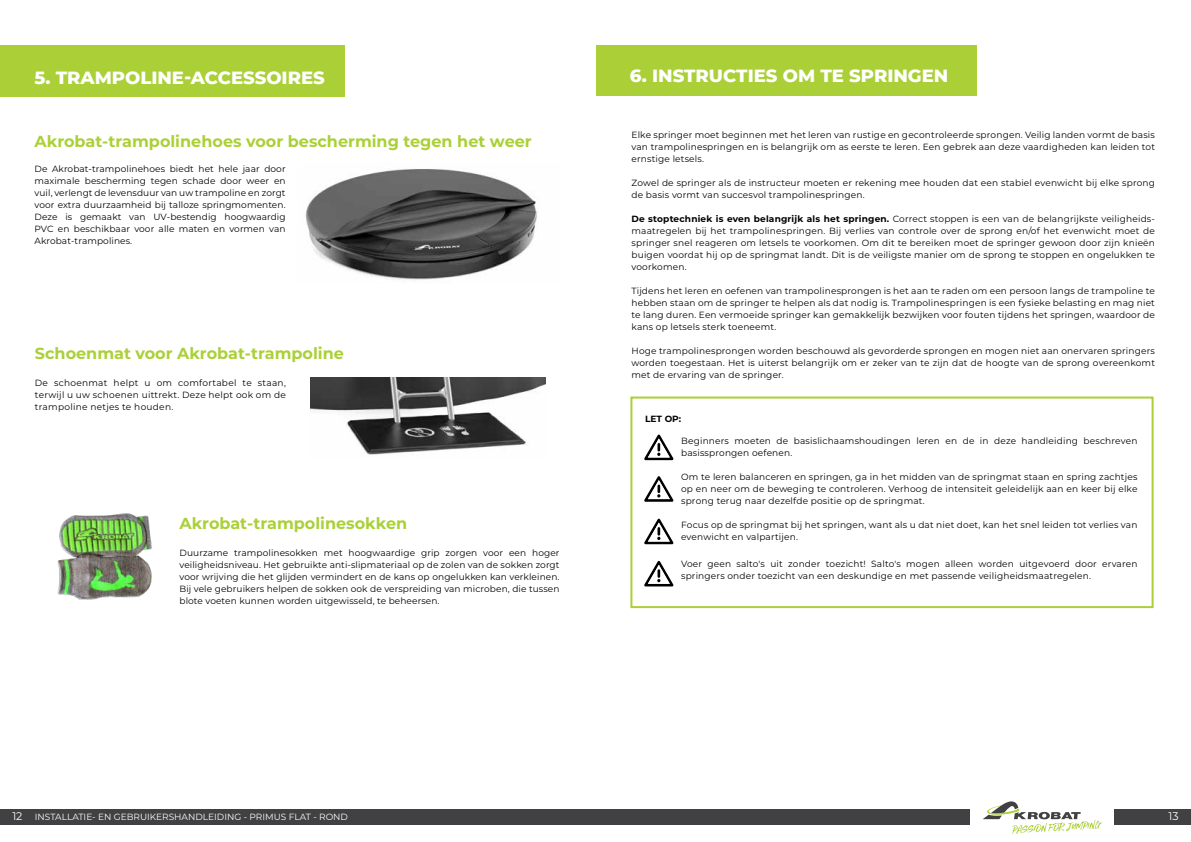
<style>
.page{position:relative;width:1191px;height:842px;background:#fff}
.page>*{position:absolute;margin:0;border:0;box-sizing:border-box;transform-origin:0 0}
.t1{font:800 18px "Montserrat";color:#fff}
.t2{font:700 16px "Montserrat";color:#abd037}
.t3{font:11px "Montserrat";color:#fff}
.t4{font:9px/12px "Montserrat";letter-spacing:.02em;color:#000;text-align:justify}
.t5{font:9px "Montserrat";color:#fff}
.t6{font:700 9px "Montserrat";color:#000}
.s1{font-weight:700}
.s2{font-size:11px}
</style>
<div class="page">
<div style="left:0;top:809px;width:970px;height:16px;background:#414042"></div>
<div style="left:1113px;top:809px;width:78px;height:16px;background:#414042"></div>
<svg style="left:983px;top:801px;width:119px;height:33px"></svg>
<img style="left:305px;top:169px;width:232px;height:111px">
<div style="left:596px;top:45px;width:380px;height:51px;background:#abd037"></div>
<div style="left:630px;top:396px;width:523px;height:212px;background:#fff;border:2px solid #abd037"></div>
<svg style="left:644px;top:434px;width:29px;height:26px"></svg>
<svg style="left:644px;top:476px;width:29px;height:26px"></svg>
<svg style="left:644px;top:518px;width:29px;height:26px"></svg>
<svg style="left:644px;top:561px;width:29px;height:25px"></svg>
<img style="left:311px;top:378px;width:234px;height:77px">
<div style="left:0;top:45px;width:344px;height:51px;background:#abd037"></div>
<img style="left:57px;top:513px;width:95px;height:87px">
<h1 class="t1" style="left:35px;top:64px;width:292px">5. TRAMPOLINE-ACCESSOIRES</h1>
<h2 class="t2" style="left:35px;top:130px;width:498px">Akrobat-trampolinehoes voor bescherming tegen het weer</h2>
<p class="t4" style="left:35px;top:162px;width:253px">De Akrobat-trampolinehoes biedt het hele jaar door maximale bescherming tegen schade door weer en vuil, verlengt de levensduur van uw trampoline en zorgt voor extra duurzaamheid bij talloze springmomenten.<br>Deze is gemaakt van UV-bestendig hoogwaardig PVC en beschikbaar voor alle maten en vormen van Akrobat-trampolines.</p>
<h2 class="t2" style="left:35px;top:342px;width:310px">Schoenmat voor Akrobat-trampoline</h2>
<p class="t4" style="left:35px;top:377px;width:252px">De schoenmat helpt u om comfortabel te staan, terwijl u uw schoenen uittrekt. Deze helpt ook om de trampoline netjes te houden.</p>
<h2 class="t2" style="left:179px;top:512px;width:229px">Akrobat-trampolinesokken</h2>
<p class="t4" style="left:179px;top:547px;width:381px">Duurzame trampolinesokken met hoogwaardige grip zorgen voor een hoger veiligheidsniveau. Het gebruikte anti-slipmateriaal op de zolen van de sokken zorgt voor wrijving die het glijden vermindert en de kans op ongelukken kan verkleinen.<br>Bij vele gebruikers helpen de sokken ook de verspreiding van microben, die tussen blote voeten kunnen worden uitgewisseld, te beheersen.</p>
<h1 class="t1" style="left:630px;top:63px;width:320px">6. INSTRUCTIES OM TE SPRINGEN</h1>
<p class="t4" style="left:631px;top:129px;width:525px">Elke springer moet beginnen met het leren van rustige en gecontroleerde sprongen. Veilig landen vormt de basis van trampolinespringen en is belangrijk om as eerste te leren. Een gebrek aan deze vaardigheden kan leiden tot ernstige letsels.</p>
<p class="t4" style="left:631px;top:177px;width:525px">Zowel de springer als de instructeur moeten er rekening mee houden dat een stabiel evenwicht bij elke sprong de basis vormt van succesvol trampolinespringen.</p>
<p class="t4" style="left:631px;top:213px;width:525px"><span class="s1">De stoptechniek is even belangrijk als het springen.</span> Correct stoppen is een van de belangrijkste veiligheids&shy;maatregelen bij het trampolinespringen. Bij verlies van controle over de sprong en/of het evenwicht moet de springer snel reageren om letsels te voorkomen. Om dit te bereiken moet de springer gewoon door zijn knieën buigen voordat hij op de springmat landt. Dit is de veiligste manier om de sprong te stoppen en ongelukken te voorkomen.</p>
<p class="t4" style="left:631px;top:285px;width:525px">Tijdens het leren en oefenen van trampolinesprongen is het aan te raden om een persoon langs de trampoline te hebben staan om de springer te helpen als dat nodig is. Trampolinespringen is een fysieke belasting en mag niet te lang duren. Een vermoeide springer kan gemakkelijk bezwijken voor fouten tijdens het springen, waardoor de kans op letsels sterk toeneemt.</p>
<p class="t4" style="left:631px;top:345px;width:525px">Hoge trampolinesprongen worden beschouwd als gevorderde sprongen en mogen niet aan onervaren springers worden toegestaan. Het is uiterst belangrijk om er zeker van te zijn dat de hoogte van de sprong overeenkomt met de ervaring van de springer.</p>
<p class="t6" style="left:645px;top:412px;width:38px">LET OP:</p>
<p class="t4" style="left:681px;top:434px;width:458px">Beginners moeten de basislichaamshoudingen leren en de in deze handleiding beschreven basissprongen oefenen.</p>
<p class="t4" style="left:681px;top:470px;width:458px">Om te leren balanceren en springen, ga in het midden van de springmat staan en spring zachtjes op en neer om de beweging te controleren. Verhoog de intensiteit geleidelijk aan en keer bij elke sprong terug naar dezelfde positie op de springmat.</p>
<p class="t4" style="left:681px;top:518px;width:458px">Focus op de springmat bij het springen, want als u dat niet doet, kan het snel leiden tot verlies van evenwicht en valpartijen.</p>
<p class="t4" style="left:681px;top:557px;width:458px">Voer geen salto's uit zonder toezicht! Salto's mogen alleen worden uitgevoerd door ervaren springers onder toezicht van een deskundige en met passende veiligheidsmaatregelen.</p>
<p class="t5" style="left:12px;top:811px;width:337px"><span class="s2">12</span> INSTALLATIE- EN GEBRUIKERSHANDLEIDING - PRIMUS FLAT - ROND</p>
<p class="t3" style="left:1168px;top:809px;width:12px">13</p>
</div>
